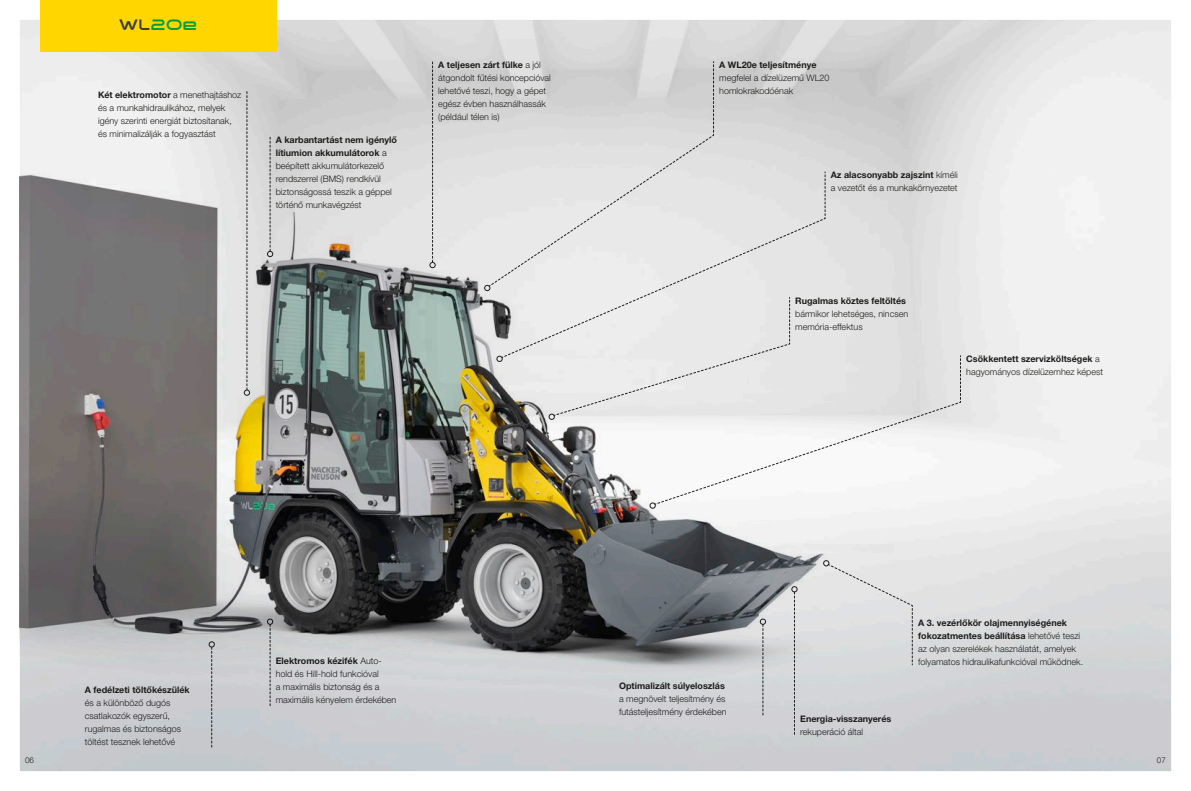
<style>
.page{position:relative;width:1191px;height:791px;background:#fff}
.page>*{position:absolute;margin:0;border:0;box-sizing:border-box;transform-origin:0 0}
.t1{font:16px "Wacker Neuson";color:#009f3c}
.t2{font:300 9px/13px "Helvetica Neue LTW1 G";color:#1d1d1b}
.t3{font:700 9px "Helvetica Neue LTW1 G";color:#1d1d1b}
.t4{font:300 8px "Helvetica Neue LTW1 G";color:#1d1d1b}
.s1{color:#3d3d3c}
.s2{font-weight:700}
</style>
<div class="page">
<img style="left:20px;top:20px;width:1151px;height:751px">
<div style="left:40px;top:0;width:236px;height:51px;background:#ffd600"></div>
<svg style="left:484px;top:65px;width:230px;height:22px;background:#d1d1d1"></svg>
<svg style="left:893px;top:297px;width:68px;height:211px"></svg>
<svg style="left:893px;top:560px;width:20px;height:105px;background:#dadadb"></svg>
<svg style="left:430px;top:62px;width:5px;height:25px"></svg>
<img style="left:20px;top:87px;width:873px;height:684px">
<h1 class="t1" style="left:119px;top:18px;width:80px"><span class="s1">WL</span>20e</h1>
<p class="t2" style="left:98px;top:88px;width:145px"><span class="s2">Két elektromotor</span> a menethajtáshoz és a munkahidraulikához, melyek igény szerinti energiát biztosítanak, és minimalizálják a fogyasztást</p>
<p class="t2" style="left:276px;top:134px;width:123px"><span class="s2">A karbantartást nem igénylő lítiumion akkumulátorok</span> a beépített akkumulátorkezelő rendszerrel (BMS) rendkívül biztonságossá teszik a géppel történő munkavégzést</p>
<p class="t2" style="left:438px;top:58px;width:114px"><span class="s2">A teljesen zárt fülke</span> a jól átgondolt fűtési koncepcióval lehetővé teszi, hogy a gépet egész évben használhassák (például télen is)</p>
<p class="t3" style="left:719px;top:59px;width:99px">A WL20e teljesítménye</p>
<p class="t2" style="left:719px;top:71px;width:112px">megfelel a dízelüzemű WL20 homlokrakodóénak</p>
<p class="t2" style="left:830px;top:169px;width:128px"><span class="s2">Az alacsonyabb zajszint</span> kíméli a vezetőt és a munkakörnyezetet</p>
<p class="t3" style="left:795px;top:295px;width:112px">Rugalmas köztes feltöltés</p>
<p class="t2" style="left:795px;top:307px;width:114px">bármikor lehetséges, nincsen memória-effektus</p>
<p class="t2" style="left:966px;top:352px;width:138px"><span class="s2">Csökkentett szervizköltségek</span> a hagyományos dízelüzemhez képest</p>
<p class="t3" style="left:85px;top:684px;width:106px">A fedélzeti töltőkészülék</p>
<p class="t2" style="left:85px;top:696px;width:98px">és a különböző dugós csatlakozók egyszerű, rugalmas és biztonságos töltést tesznek lehetővé</p>
<p class="t2" style="left:276px;top:654px;width:122px"><span class="s2">Elektromos kézifék</span> Auto&shy;hold és Hill-hold funkcióval<br>a maximális biztonság és a maximális kényelem érdekében</p>
<p class="t3" style="left:619px;top:680px;width:107px">Optimalizált súlyeloszlás</p>
<p class="t2" style="left:619px;top:692px;width:109px">a megnövelt teljesítmény és futásteljesítmény érdekében</p>
<p class="t3" style="left:800px;top:713px;width:93px">Energia-visszanyerés</p>
<p class="t2" style="left:800px;top:725px;width:65px">rekuperáció által</p>
<p class="t2" style="left:918px;top:616px;width:166px"><span class="s2">A 3. vezérlőkör olajmennyiségének fokozatmentes beállítása</span> lehetővé teszi az olyan szerelékek használatát, amelyek folyamatos hidraulikafunkcióval működnek.</p>
<p class="t4" style="left:25px;top:755px;width:10px">06</p>
<p class="t4" style="left:1157px;top:755px;width:10px">07</p>
</div>
